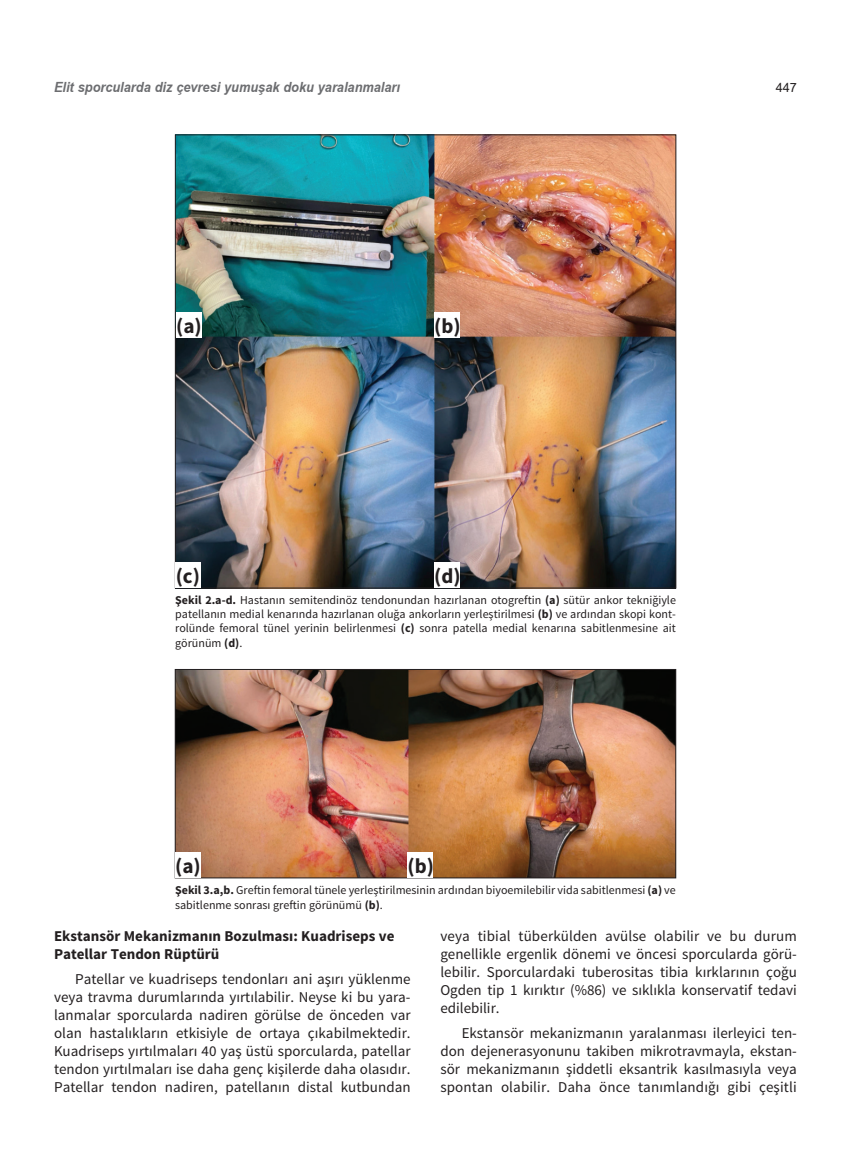
<style>
.page{position:relative;width:851px;height:1149px;background:#fff}
.page>*{position:absolute;margin:0;border:0;box-sizing:border-box;transform-origin:0 0}
.t1{font:700 21px "Source Sans Pro";color:#231f20}
.t2{font:15px/18px "Source Sans Pro";letter-spacing:.005em;color:#231f20;text-align:justify}
.t3{font:700 15px/18px "Source Sans Pro";color:#231f20}
.t4{font:italic 700 14.1px "TR Arial";color:#6c6d70;scale:.91 1}
.t5{font:12.75px "Arial";color:#231f20}
.t6{font:12px/14.4px "Source Sans Pro";color:#231f20;text-align:justify}
.s1{font-weight:700}
</style>
<div class="page">
<img style="left:177px;top:137px;width:496px;height:449px">
<div style="left:176px;top:312px;width:26px;height:25px;background:#fff"></div>
<div style="left:434px;top:312px;width:25px;height:25px;background:#fff"></div>
<div style="left:175px;top:562px;width:26px;height:26px;background:#fff"></div>
<div style="left:434px;top:562px;width:26px;height:26px;background:#fff"></div>
<img style="left:177px;top:671px;width:496px;height:204px">
<div style="left:175px;top:669px;width:500px;height:208px;border:1px solid #231f20"></div>
<div style="left:175px;top:852px;width:26px;height:25px;background:#fff"></div>
<div style="left:407px;top:852px;width:26px;height:25px;background:#fff"></div>
<p class="t4" style="left:54px;top:77px;width:382px">Elit sporcularda diz çevresi yumuşak doku yaralanmaları</p>
<p class="t5" style="left:775px;top:79px;width:23px">447</p>
<h1 class="t1" style="left:176px;top:312px;width:27px">(a)</h1>
<h1 class="t1" style="left:434px;top:312px;width:28px">(b)</h1>
<h1 class="t1" style="left:176px;top:562px;width:26px">(c)</h1>
<h1 class="t1" style="left:434px;top:562px;width:28px">(d)</h1>
<p class="t6" style="left:175px;top:592px;width:502px"><span class="s1">Şekil 2.a-d.</span> Hastanın semitendinöz tendonundan hazırlanan otogreftin <span class="s1">(a)</span> sütür ankor tekniğiyle patellanın medial kenarında hazırlanan oluğa ankorların yerleştirilmesi <span class="s1">(b)</span> ve ardından skopi kont&shy;rolünde femoral tünel yerinin belirlenmesi <span class="s1">(c)</span> sonra patella medial kenarına sabitlenmesine ait görünüm <span class="s1">(d)</span>.</p>
<h1 class="t1" style="left:175px;top:852px;width:27px">(a)</h1>
<h1 class="t1" style="left:407px;top:852px;width:28px">(b)</h1>
<p class="t6" style="left:175px;top:882px;width:502px"><span class="s1">Şekil 3.a,b.</span> Greftin femoral tünele yerleştirilmesinin ardından biyoemilebilir vida sabitlenmesi <span class="s1">(a)</span> ve sabitlenme sonrası greftin görünümü <span class="s1">(b)</span>.</p>
<p class="t3" style="left:54px;top:927px;width:342px">Ekstansör Mekanizmanın Bozulması: Kuadriseps ve<br>Patellar Tendon Rüptürü</p>
<p class="t2" style="left:54px;top:969px;width:358px;text-indent:21px">Patellar ve kuadriseps tendonları ani aşırı yüklenme veya travma durumlarında yırtılabilir. Neyse ki bu yara&shy;lanmalar sporcularda nadiren görülse de önceden var olan hastalıkların etkisiyle de ortaya çıkabilmektedir.<br>Kuadriseps yırtılmaları 40 yaş üstü sporcularda, patellar tendon yırtılmaları ise daha genç kişilerde daha olasıdır.<br>Patellar tendon nadiren, patellanın distal kutbundan</p>
<p class="t2" style="left:440px;top:927px;width:358px">veya tibial tüberkülden avülse olabilir ve bu durum genellikle ergenlik dönemi ve öncesi sporcularda görü&shy;lebilir. Sporculardaki tuberositas tibia kırklarının çoğu Ogden tip 1 kırıktır (%86) ve sıklıkla konservatif tedavi edilebilir.</p>
<p class="t2" style="left:440px;top:1023px;width:358px;text-indent:21px">Ekstansör mekanizmanın yaralanması ilerleyici ten&shy;don dejenerasyonunu takiben mikrotravmayla, ekstan&shy;sör mekanizmanın şiddetli eksantrik kasılmasıyla veya spontan olabilir. Daha önce tanımlandığı gibi çeşitli</p>
</div>
